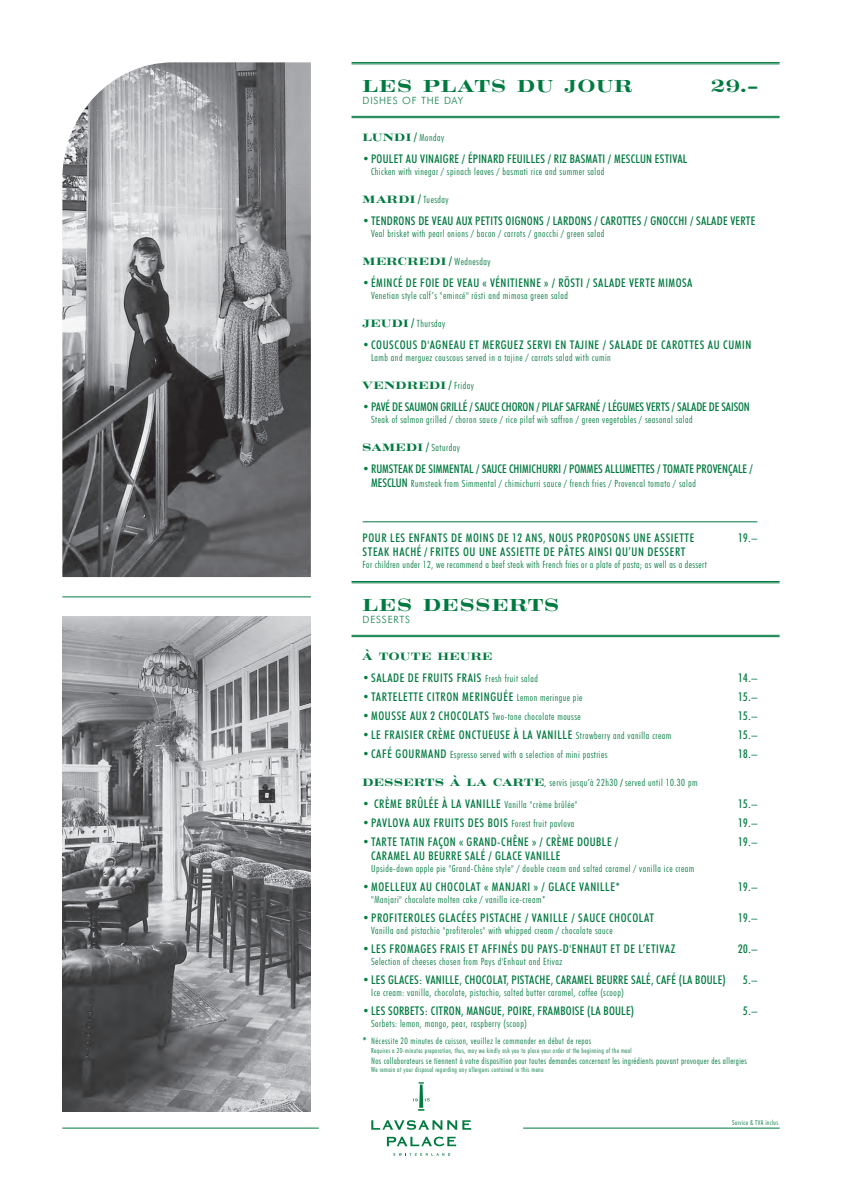
<style>
.page{position:relative;width:842px;height:1191px;background:#fff}
.page>*{position:absolute;margin:0;border:0;box-sizing:border-box;transform-origin:0 0}
.t1{font:700 18px "Craw Mod URW";letter-spacing:.075em;color:#007a40}
.t2{font:500 condensed 12px "Futura BT";letter-spacing:.04em;color:#007a40}
.t3{font:500 condensed 12px "Futura BT";letter-spacing:.02em;color:#007a40}
.t4{font:500 condensed 12px "Futura BT";letter-spacing:-.01em;color:#007a40}
.t5{font:500 condensed 12px "Futura BT";color:#007a40}
.t6{font:700 11px "Craw Mod URW";letter-spacing:.05em;color:#007a40}
.t7{font:300 condensed 10px "Futura BT";letter-spacing:.05em;color:#007a40}
.t8{font:300 10px "Futura BT";letter-spacing:.075em;color:#007a40}
.t9{font:300 condensed 9px "Futura BT";letter-spacing:.04em;color:#007a40}
.t10{font:300 condensed 7px "Futura BT";letter-spacing:.05em;color:#007a40}
.s1{font-family:"Craw Mod URW";font-weight:700;font-stretch:normal;font-size:11px}
.s2{font-weight:500;font-size:12px}
.s3{font-family:"Futura BT";font-weight:500;font-stretch:condensed;font-size:12px}
.s4{font-family:"Futura BT";font-weight:300;font-stretch:condensed;font-size:10px}
.s5{font-weight:300;font-size:10px}
.s6{font-weight:500}
.s7{font-weight:700;font-size:10px}
</style>
<div class="page">
<img style="left:62px;top:616px;width:249px;height:495px">
<img style="left:62px;top:62px;width:249px;height:515px">
<hr style="left:62px;top:596px;width:249px;height:1px;background:#007a40">
<hr style="left:523px;top:1127px;width:257px;height:1px;background:#007a40">
<hr style="left:62px;top:1127px;width:257px;height:1px;background:#007a40">
<hr style="left:351px;top:62px;width:429px;height:1px;background:#007a40">
<hr style="left:351px;top:63px;width:429px;height:1px;background:#007a40">
<hr style="left:351px;top:581px;width:429px;height:1px;background:#007a40">
<hr style="left:351px;top:582px;width:429px;height:1px;background:#007a40">
<hr style="left:351px;top:117px;width:429px;height:1px;background:#007a40">
<hr style="left:351px;top:116px;width:429px;height:1px;background:#007a40">
<hr style="left:351px;top:636px;width:429px;height:1px;background:#007a40">
<hr style="left:351px;top:635px;width:429px;height:1px;background:#007a40">
<hr style="left:363px;top:521px;width:394px;height:1px;background:#007a40">
<svg style="left:393px;top:1153px;width:57px;height:2px"></svg>
<svg style="left:371px;top:1120px;width:100px;height:10px"></svg>
<svg style="left:387px;top:1136px;width:69px;height:10px"></svg>
<svg style="left:413px;top:1082px;width:17px;height:28px"></svg>
<h1 class="t1" style="left:363px;top:74px;width:271px">LES PLATS DU JOUR</h1>
<h1 class="t1" style="left:711px;top:74px;width:48px">29.–</h1>
<p class="t8" style="left:363px;top:94px;width:102px">DISHES OF THE DAY</p>
<p class="t7" style="left:363px;top:132px;width:83px"><span class="s1">LUNDI</span> <span class="s2">/</span> Monday</p>
<p class="t3" style="left:363px;top:152px;width:326px">•POULET AU VINAIGRE / ÉPINARD FEUILLES / RIZ BASMATI / MESCLUN ESTIVAL</p>
<p class="t7" style="left:371px;top:166px;width:235px">Chicken with vinegar / spinach leaves / basmati rice and summer salad</p>
<p class="t7" style="left:363px;top:194px;width:87px"><span class="s1">MARDI</span> <span class="s2">/</span> Tuesday</p>
<p class="t3" style="left:363px;top:214px;width:394px">•TENDRONS DE VEAU AUX PETITS OIGNONS / LARDONS / CAROTTES / GNOCCHI / SALADE VERTE</p>
<p class="t7" style="left:371px;top:228px;width:235px">Veal brisket with pearl onions / bacon / carrots / gnocchi / green salad</p>
<p class="t7" style="left:363px;top:256px;width:129px"><span class="s1">MERCREDI</span> <span class="s2">/</span> Wednesday</p>
<p class="t2" style="left:363px;top:276px;width:331px">•ÉMINCÉ DE FOIE DE VEAU « VÉNITIENNE » / RÖSTI / SALADE VERTE MIMOSA</p>
<p class="t7" style="left:371px;top:290px;width:198px">Venetian style calf’s "emincé" rösti and mimosa green salad</p>
<p class="t7" style="left:363px;top:318px;width:84px"><span class="s1">JEUDI</span> <span class="s2">/</span> Thursday</p>
<p class="t2" style="left:363px;top:338px;width:390px">•COUSCOUS D'AGNEAU ET MERGUEZ SERVI EN TAJINE / SALADE DE CAROTTES AU CUMIN</p>
<p class="t7" style="left:371px;top:352px;width:241px">Lamb and merguez couscous served in a tajine / carrots salad with cumin</p>
<p class="t6" style="left:363px;top:378px;width:113px">VENDREDI <span class="s3">/</span> <span class="s4">Friday</span></p>
<p class="t4" style="left:363px;top:400px;width:389px">•PAVÉ DE SAUMON GRILLÉ / SAUCE CHORON / PILAF SAFRANÉ / LÉGUMES VERTS / SALADE DE SAISON</p>
<p class="t7" style="left:371px;top:414px;width:323px">Steak of salmon grilled / choron sauce / rice pilaf wih saffron / green vegetables / seasonal salad</p>
<p class="t7" style="left:363px;top:442px;width:99px"><span class="s1">SAMEDI</span> <span class="s2">/</span> Saturday</p>
<p class="t5" style="left:363px;top:462px;width:392px">•RUMSTEAK DE SIMMENTAL / SAUCE CHIMICHURRI / POMMES ALLUMETTES / TOMATE PROVENÇALE /</p>
<p class="t7" style="left:371px;top:478px;width:326px"><span class="s2">MESCLUN</span> Rumsteak from Simmental / chimichurri sauce / french fries / Provencal tomato / salad</p>
<p class="t2" style="left:363px;top:531px;width:333px">POUR LES ENFANTS DE MOINS DE 12 ANS, NOUS PROPOSONS UNE ASSIETTE</p>
<p class="t2" style="left:738px;top:531px;width:21px">19.–</p>
<p class="t2" style="left:363px;top:545px;width:324px">STEAK HACHÉ / FRITES OU UNE ASSIETTE DE PÂTES AINSI QU’UN DESSERT</p>
<p class="t7" style="left:363px;top:559px;width:346px">For children under 12, we recommend a beef steak with French fries or a plate of pasta; as well as a dessert</p>
<h1 class="t1" style="left:363px;top:593px;width:198px">LES DESSERTS</h1>
<p class="t8" style="left:363px;top:613px;width:49px">DESSERTS</p>
<p class="t6" style="left:363px;top:649px;width:131px">À TOUTE HEURE</p>
<p class="t2" style="left:363px;top:670px;width:177px">•SALADE DE FRUITS FRAIS <span class="s5">Fresh fruit salad</span></p>
<p class="t2" style="left:738px;top:670px;width:21px">14.–</p>
<p class="t2" style="left:363px;top:689px;width:221px">•TARTELETTE CITRON MERINGUÉE <span class="s5">Lemon meringue pie</span></p>
<p class="t2" style="left:738px;top:689px;width:21px">15.–</p>
<p class="t7" style="left:363px;top:710px;width:220px"><span class="s2">•MOUSSE AUX 2 CHOCOLATS</span> Two-tone chocolate mousse</p>
<p class="t2" style="left:738px;top:708px;width:21px">15.–</p>
<p class="t2" style="left:363px;top:727px;width:310px">•LE FRAISIER CRÈME ONCTUEUSE À LA VANILLE <span class="s5">Strawberry and vanilla cream</span></p>
<p class="t2" style="left:738px;top:727px;width:21px">15.–</p>
<p class="t7" style="left:363px;top:748px;width:246px"><span class="s2">•CAFÉ GOURMAND</span> Espresso served with a selection of mini pastries</p>
<p class="t2" style="left:738px;top:746px;width:21px">18.–</p>
<p class="t7" style="left:363px;top:776px;width:336px"><span class="s1">DESSERTS À LA CARTE</span>, servis jusqu’à 22h30 <span class="s6">/</span> served until 10.30 pm</p>
<p class="t2" style="left:363px;top:796px;width:216px">• CRÈME BRÛLÉE À LA VANILLE <span class="s5">Vanilla "crème brûlée"</span></p>
<p class="t2" style="left:738px;top:796px;width:21px">15.–</p>
<p class="t2" style="left:363px;top:815px;width:213px">•PAVLOVA AUX FRUITS DES BOIS <span class="s5">Forest fruit pavlova</span></p>
<p class="t2" style="left:738px;top:815px;width:21px">19.–</p>
<p class="t2" style="left:363px;top:834px;width:257px">•TARTE TATIN FAÇON « GRAND-CHÊNE » / CRÈME DOUBLE /</p>
<p class="t2" style="left:738px;top:834px;width:21px">19.–</p>
<p class="t2" style="left:371px;top:848px;width:191px">CARAMEL AU BEURRE SALÉ / GLACE VANILLE</p>
<p class="t7" style="left:371px;top:862px;width:325px">Upside-down apple pie "Grand-Chêne style" / double cream and salted caramel / vanilla ice cream</p>
<p class="t2" style="left:363px;top:879px;width:259px">•MOELLEUX AU CHOCOLAT « MANJARI » / GLACE VANILLE*</p>
<p class="t2" style="left:738px;top:879px;width:21px">19.–</p>
<p class="t7" style="left:371px;top:893px;width:176px">"Manjari" chocolate molten cake / vanilla ice-cream*</p>
<p class="t2" style="left:363px;top:910px;width:293px">•PROFITEROLES GLACÉES PISTACHE / VANILLE / SAUCE CHOCOLAT</p>
<p class="t2" style="left:738px;top:910px;width:21px">19.–</p>
<p class="t7" style="left:371px;top:924px;width:243px">Vanilla and pistachio "profiteroles" with whipped cream / chocolate sauce</p>
<p class="t2" style="left:363px;top:941px;width:314px">•LES FROMAGES FRAIS ET AFFINÉS DU PAYS-D'ENHAUT ET DE L’ETIVAZ</p>
<p class="t2" style="left:738px;top:941px;width:21px">20.–</p>
<p class="t7" style="left:371px;top:955px;width:193px">Selection of cheeses chosen from Pays d'Enhaut and Etivaz</p>
<p class="t3" style="left:363px;top:972px;width:365px">•LES GLACES: VANILLE, CHOCOLAT, PISTACHE, CARAMEL BEURRE SALÉ, CAFÉ (LA BOULE)</p>
<p class="t2" style="left:743px;top:972px;width:16px">5.–</p>
<p class="t7" style="left:371px;top:986px;width:254px">Ice cream: vanilla, chocolate, pistachio, salted butter caramel, coffee (scoop)</p>
<p class="t3" style="left:363px;top:1003px;width:273px">•LES SORBETS: CITRON, MANGUE, POIRE, FRAMBOISE (LA BOULE)</p>
<p class="t2" style="left:743px;top:1003px;width:16px">5.–</p>
<p class="t7" style="left:371px;top:1017px;width:157px">Sorbets: lemon, mango, pear, raspberry (scoop)</p>
<p class="t9" style="left:363px;top:1035px;width:230px"><span class="s7">*</span> Nécessite 20 minutes de cuisson, veuillez le commander en début de repas</p>
<p class="t10" style="left:371px;top:1046px;width:262px">Requires a 20-minutes preparation, thus, may we kindly ask you to place your order at the beginning of the meal</p>
<p class="t9" style="left:371px;top:1054px;width:377px">Nos collaborateurs se tiennent à votre disposition pour toutes demandes concernant les ingrédients pouvant provoquer des allergies</p>
<p class="t10" style="left:371px;top:1065px;width:174px">We remain at your disposal regarding any allergens contained in this menu</p>
<p class="t10" style="left:732px;top:1118px;width:48px">Service &amp; TVA inclus</p>
</div>
